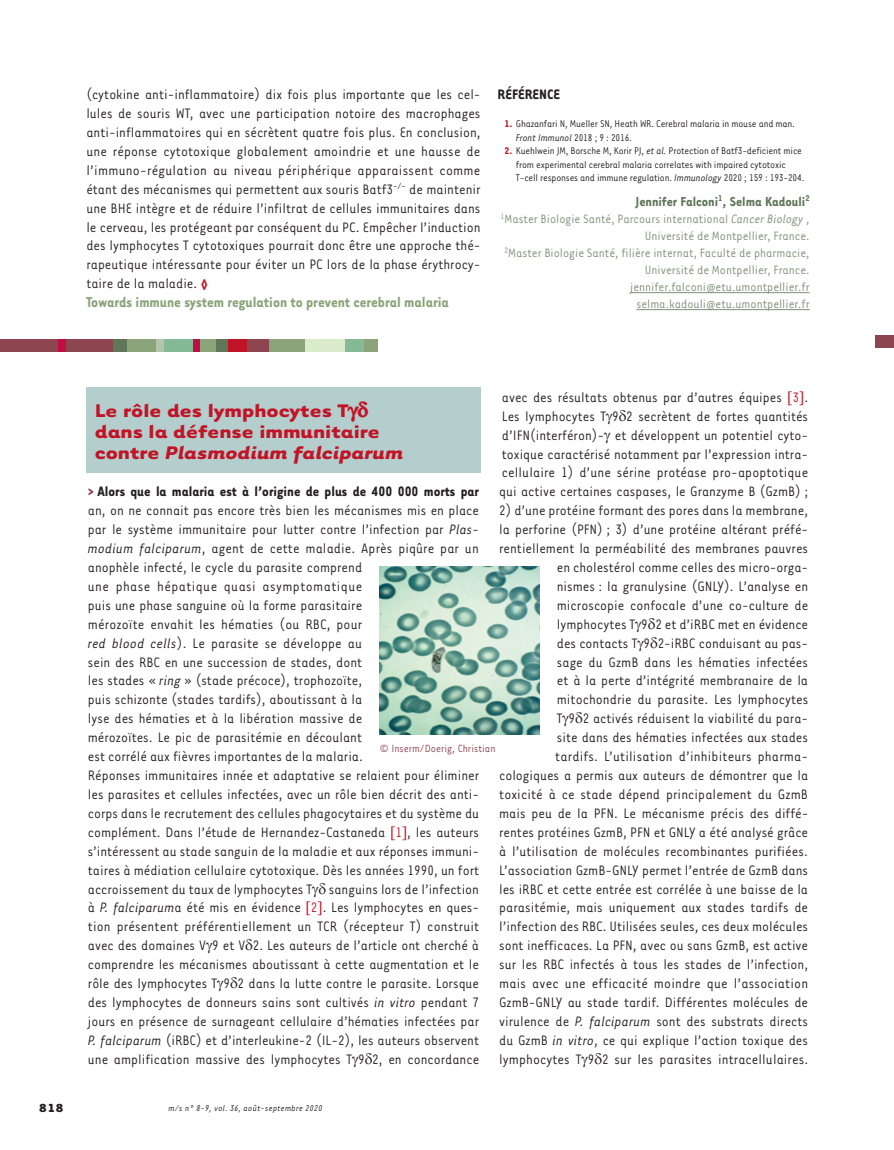
<style>
.page{position:relative;width:894px;height:1150px;background:#fff}
.page>*{position:absolute;margin:0;border:0;box-sizing:border-box;transform-origin:0 0}
.t1{font:700 21px/21px "Tarzana Wide";color:#c11527}
.t2{font:700 16.5px "Tarzana Narrow";color:#8ba479}
.t3{font:15.75px/18.9px "Tarzana Narrow";color:#231f20;text-align:justify}
.t4{font:700 15.75px "Tarzana Narrow";color:#231f20}
.t5{font:700 15px "Tarzana Narrow";color:#5f7659}
.t6{font:13.95px/17px "Tarzana Narrow";color:#7f9077;text-align:right}
.t7{font:700 13.5px "Tarzana Wide";color:#231f20}
.t8{font:12px "Tarzana Narrow";color:#8d454f}
.t9{font:11.25px/13.5px "Tarzana Narrow";letter-spacing:-.015em;color:#231f20}
.t10{font:italic 9.75px "Tarzana Narrow";letter-spacing:.025em;color:#231f20}
.s1{font-weight:700;font-size:18px;color:#c11527}
.s2{font-weight:700;color:#c11527}
.s3{font-style:italic}
.s4{color:#c11527}
.s5{font-weight:700;font-size:18px;color:#8d454f}
.s6{font-weight:700}
</style>
<div class="page">
<div style="left:86px;top:387px;width:394px;height:85px;background:#b4cdcd"></div>
<img style="left:379px;top:566px;width:160px;height:168px">
<hr style="left:630px;top:292px;width:179px;height:1px;background:#7f9077">
<hr style="left:636px;top:309px;width:173px;height:1px;background:#7f9077">
<div style="left:0;top:339px;width:114px;height:13px;background:#8d454f"></div>
<div style="left:113px;top:339px;width:17px;height:13px;background:#5f7659"></div>
<div style="left:215px;top:339px;width:13px;height:13px;background:#5f7659"></div>
<div style="left:127px;top:339px;width:30px;height:13px;background:#8ba479"></div>
<div style="left:161px;top:339px;width:32px;height:13px;background:#84ba95"></div>
<div style="left:344px;top:339px;width:21px;height:13px;background:#84ba95"></div>
<div style="left:197px;top:339px;width:19px;height:13px;background:#8ba479"></div>
<div style="left:364px;top:339px;width:13px;height:13px;background:#8ba479"></div>
<div style="left:267px;top:339px;width:39px;height:13px;background:#8ba479"></div>
<div style="left:305px;top:339px;width:40px;height:13px;background:#daebcb"></div>
<div style="left:156px;top:339px;width:7px;height:13px;background:#b6c4ad"></div>
<div style="left:58px;top:339px;width:7px;height:13px;background:#c10d45"></div>
<div style="left:193px;top:339px;width:6px;height:13px;background:#c10d45"></div>
<div style="left:228px;top:339px;width:27px;height:13px;background:#c11527"></div>
<div style="left:247px;top:339px;width:21px;height:13px;background:#8d454f"></div>
<div style="left:875px;top:335px;width:18px;height:12px;background:#8d454f"></div>
<p class="t3" style="left:86px;top:84px;width:396px">(cytokine anti-inflammatoire) dix fois plus importante que les cel&shy;lules de souris WT, avec une participation notoire des macrophages anti-inflammatoires qui en sécrètent quatre fois plus. En conclusion, une réponse cytotoxique globalement amoindrie et une hausse de l’immuno-régulation au niveau périphérique apparaissent comme étant des mécanismes qui permettent aux souris Batf3<sup>-/-</sup> de maintenir une BHE intègre et de réduire l’infiltrat de cellules immunitaires dans le cerveau, les protégeant par conséquent du PC. Empêcher l’induction des lymphocytes T cytotoxiques pourrait donc être une approche thé- rapeutique intéressante pour éviter un PC lors de la phase érythrocy&shy;taire de la maladie. <span class="s1">◊</span></p>
<p class="t2" style="left:86px;top:292px;width:364px">Towards immune system regulation to prevent cerebral malaria</p>
<p class="t4" style="left:497px;top:84px;width:64px">RÉFÉRENCE</p>
<p class="t9" style="left:516px;top:116px;width:280px;text-indent:-11px"><span class="s2">1.</span> Ghazanfari N, Mueller SN, Heath WR. Cerebral malaria in mouse and man.<br><span class="s3">Front Immunol</span> 2018 ; 9 : 2016.</p>
<p class="t9" style="left:516px;top:143px;width:290px;text-indent:-11px"><span class="s2">2.</span> Kuehlwein JM, Borsche M, Korir PJ, <span class="s3">et al.</span> Protection of Batf3-deficient mice from experimental cerebral malaria correlates with impaired cytotoxic<br>T-cell responses and immune regulation. <span class="s3">Immunology</span> 2020 ; 159 : 193-204.</p>
<p class="t5" style="left:635px;top:192px;width:176px">Jennifer Falconi<sup>1</sup>, Selma Kadouli<sup>2</sup></p>
<p class="t6" style="left:500px;top:210px;width:310px"><sup>1</sup>Master Biologie Santé, Parcours international <span class="s3">Cancer Biology</span> , Université de Montpellier, France.<br><sup>2</sup>Master Biologie Santé, filière internat, Faculté de pharmacie, Université de Montpellier, France. jennifer.falconi@etu.umontpellier.fr selma.kadouli@etu.umontpellier.fr</p>
<p class="t3" style="left:499px;top:387px;width:310px">avec des résultats obtenus par d’autres équipes <span class="s4">3</span> .<br>Les lymphocytes T 9 2 secrètent de fortes quantités d’IFN(interféron)- et développent un potentiel cyto&shy;toxique caractérisé notamment par l’expression intra&shy;cellulaire 1) d’une sérine protéase pro-apoptotique qui active certaines caspases, le Granzyme B (GzmB) ;</p>
<p class="t3" style="left:499px;top:500px;width:311px;text-align:right">2) d’une protéine formant des pores dans la membrane, la perforine (PFN) ; 3) d’une protéine altérant préfé- rentiellement la perméabilité des membranes pauvres en cholestérol comme celles des micro-orga-<br>nismes : la granulysine (GNLY). L’analyse en microscopie confocale d’une co-culture de lymphocytes T 9 2 et d’iRBC met en évidence<br>des contacts T 9 2-iRBC conduisant au pas-<br>sage du GzmB dans les hématies infectées<br>et à la perte d’intégrité membranaire de la mitochondrie du parasite. Les lymphocytes<br>T 9 2 activés réduisent la viabilité du para-<br>site dans des hématies infectées aux stades<br>tardifs. L’utilisation d’inhibiteurs pharma&shy;cologiques a permis aux auteurs de démontrer que la toxicité à ce stade dépend principalement du GzmB mais peu de la PFN. Le mécanisme précis des diffé- rentes protéines GzmB, PFN et GNLY a été analysé grâce à l’utilisation de molécules recombinantes purifiées.<br>L’association GzmB-GNLY permet l’entrée de GzmB dans les iRBC et cette entrée est corrélée à une baisse de la parasitémie, mais uniquement aux stades tardifs de l’infection des RBC. Utilisées seules, ces deux molécules sont inefficaces. La PFN, avec ou sans GzmB, est active sur les RBC infectés à tous les stades de l’infection, mais avec une efficacité moindre que l’association GzmB-GNLY au stade tardif. Différentes molécules de virulence de <span class="s3">P. falciparum</span> sont des substrats directs du GzmB <span class="s3">in vitro</span>, ce qui explique l’action toxique des lymphocytes T 9 2 sur les parasites intracellulaires.</p>
<h1 class="t1" style="left:95px;top:399px;width:310px">Le rôle des lymphocytes T<br>dans la défense immunitaire contre <span class="s3">Plasmodium falciparum</span></h1>
<p class="t3" style="left:88px;top:481px;width:393px;text-align:left"><span class="s5">&gt;</span> <span class="s6">Alors que la malaria est à l’origine de plus de 400 000 morts par </span>an, on ne connait pas encore très bien les mécanismes mis en place par le système immunitaire pour lutter contre l’infection par <span class="s3">Plas&shy;modium falciparum</span>, agent de cette maladie. Après piqûre par un anophèle infecté, le cycle du parasite comprend<br>une phase hépatique quasi asymptomatique<br>puis une phase sanguine où la forme parasitaire<br>mérozoïte envahit les hématies (ou RBC, pour<br><span class="s3">red blood cells</span>). Le parasite se développe au<br>sein des RBC en une succession de stades, dont<br>les stades « <span class="s3">ring</span> » (stade précoce), trophozoïte,<br>puis schizonte (stades tardifs), aboutissant à la<br>lyse des hématies et à la libération massive de<br>mérozoïtes. Le pic de parasitémie en découlant<br>est corrélé aux fièvres importantes de la malaria.<br>Réponses immunitaires innée et adaptative se relaient pour éliminer les parasites et cellules infectées, avec un rôle bien décrit des anti&shy;corps dans le recrutement des cellules phagocytaires et du système du complément. Dans l’étude de Hernandez-Castaneda <span class="s4">1</span> , les auteurs s’intéressent au stade sanguin de la maladie et aux réponses immuni&shy;taires à médiation cellulaire cytotoxique. Dès les années 1990, un fort accroissement du taux de lymphocytes T sanguins lors de l’infection à <span class="s3">P. falciparum</span>a été mis en évidence <span class="s4">2</span> . Les lymphocytes en ques&shy;tion présentent préférentiellement un TCR (récepteur T) construit avec des domaines V 9 et V 2. Les auteurs de l’article ont cherché à comprendre les mécanismes aboutissant à cette augmentation et le rôle des lymphocytes T 9 2 dans la lutte contre le parasite. Lorsque des lymphocytes de donneurs sains sont cultivés <span class="s3">in vitro</span> pendant 7 jours en présence de surnageant cellulaire d’hématies infectées par <span class="s3">P. falciparum</span> (iRBC) et d’interleukine-2 (IL-2), les auteurs observent une amplification massive des lymphocytes T 9 2, en concordance</p>
<p class="t8" style="left:380px;top:741px;width:117px">© Inserm/Doerig, Christian</p>
<p class="t7" style="left:39px;top:1098px;width:26px">818</p>
<p class="t10" style="left:169px;top:1101px;width:155px">m/s n° 8-9, vol. 36, août-septembre 2020</p>
</div>
